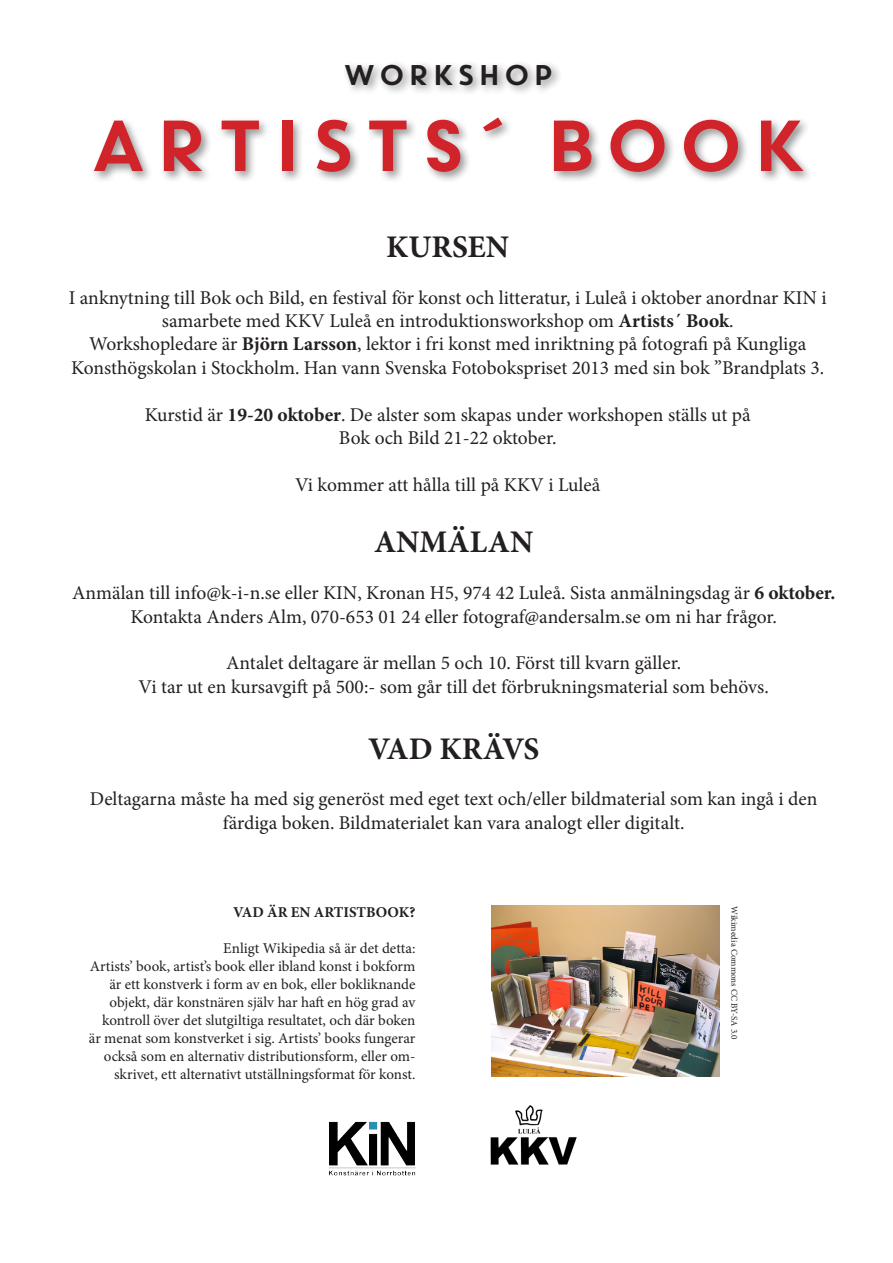
<style>
.page{position:relative;width:893px;height:1263px;background:#fff}
.page>*{position:absolute;margin:0;border:0;box-sizing:border-box;transform-origin:0 0}
.t1{font:72px "Core Circus";color:#d1232a}
.t2{font:700 31.5px "Minion Pro";color:#231f20}
.t3{font:700 31.5px "Minion Pro";letter-spacing:-.02em;color:#231f20}
.t4{font:28.5px "Core Circus";color:#231f20}
.t5{font:19.5px/23.4px "Minion Pro";color:#231f20;text-align:center}
.t6{font:15px/18px "Minion Pro";letter-spacing:-.005em;color:#231f20;text-align:right}
.t7{font:700 15px "Minion Pro";color:#231f20}
.t8{font:9px "Minion Pro";color:#231f20}
.s1{font-weight:700}
</style>
<div class="page">
<div style="left:91px;top:60px;width:723px;height:124px;background:#231f20;opacity:.49"></div>
<img style="left:491px;top:906px;width:228px;height:171px">
<img style="left:329px;top:1121px;width:87px;height:55px">
<img style="left:490px;top:1105px;width:87px;height:60px">
<p class="t4" style="left:341px;top:55px;width:215px">WORKSHOP</p>
<p class="t1" style="left:86px;top:97px;width:725px">ARTISTs´ BOOK</p>
<p class="t2" style="left:386px;top:225px;width:124px">KURSEN</p>
<p class="t5" style="left:69px;top:286px;width:759px">I anknytning till Bok och Bild, en festival för konst och litteratur, i Luleå i oktober anordnar KIN i samarbete med KKV Luleå en introduktionsworkshop om <span class="s1">Artists´ Book</span>.</p>
<p class="t5" style="left:89px;top:333px;width:718px">Workshopledare är <span class="s1">Björn Larsson</span>, lektor i fri konst med inriktning på fotografi på Kungliga</p>
<p class="t5" style="left:71px;top:356px;width:755px">Konsthögskolan i Stockholm. Han vann Svenska Fotobokspriset 2013 med sin bok ”Brandplats 3.</p>
<p class="t5" style="left:145px;top:403px;width:607px">Kurstid är <span class="s1">19-20 oktober</span>. De alster som skapas under workshopen ställs ut på</p>
<p class="t5" style="left:339px;top:426px;width:219px">Bok och Bild 21-22 oktober.</p>
<p class="t5" style="left:295px;top:473px;width:307px">Vi kommer att hålla till på KKV i Luleå</p>
<p class="t2" style="left:374px;top:520px;width:161px">ANMÄLAN</p>
<p class="t5" style="left:72px;top:581px;width:765px">Anmälan till info@k-i-n.se eller KIN, Kronan H5, 974 42 Luleå. Sista anmälningsdag är <span class="s1">6 oktober.</span></p>
<p class="t5" style="left:130px;top:605px;width:648px">Kontakta Anders Alm, 070-653 01 24 eller fotograf@andersalm.se om ni har frågor.</p>
<p class="t5" style="left:226px;top:651px;width:456px">Antalet deltagare är mellan 5 och 10. Först till kvarn gäller.</p>
<p class="t5" style="left:139px;top:675px;width:632px">Vi tar ut en kursavgift på 500:- som går till det förbrukningsmaterial som behövs.</p>
<p class="t3" style="left:368px;top:726px;width:173px">VAD KRÄVS</p>
<p class="t5" style="left:90px;top:787px;width:729px">Deltagarna måste ha med sig generöst med eget text och/eller bildmaterial som kan ingå i den</p>
<p class="t5" style="left:223px;top:811px;width:463px">färdiga boken. Bildmaterialet kan vara analogt eller digitalt.</p>
<p class="t7" style="left:233px;top:901px;width:184px">VAD ÄR EN ARTISTBOOK?</p>
<p class="t6" style="left:223px;top:939px;width:194px">Enligt Wikipedia så är det detta:</p>
<p class="t6" style="left:89px;top:957px;width:328px">Artists’ book, artist’s book eller ibland konst i bokform är ett konstverk i form av en bok, eller bokliknande objekt, där konstnären själv har haft en hög grad av kontroll över det slutgiltiga resultatet, och där boken är menat som konstverket i sig. Artists’ books fungerar också som en alternativ distributionsform, eller om&shy;skrivet, ett alternativt utställningsformat för konst.</p>
<p class="t8" style="left:740px;top:906px;width:134px;rotate:90deg">Wikimedia Commons CC BY-SA 3.0</p>
</div>
